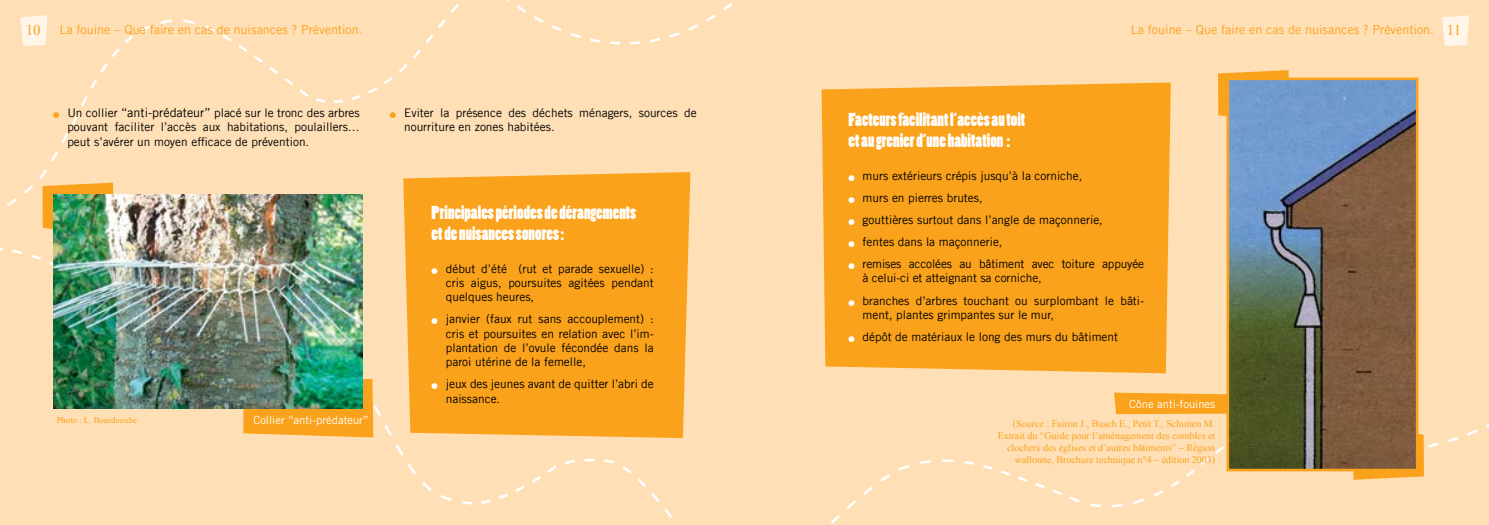
<style>
.page{position:relative;width:1489px;height:525px;background:#fff}
.page>*{position:absolute;margin:0;border:0;box-sizing:border-box;transform-origin:0 0}
.t1{font:17.5px/21px "Poplar Std";color:#fff}
.t2{font:15px "Times New Roman";color:#faa21b}
.t3{font:12.5px "Trade Gothic";color:#faa21b}
.t4{font:11.88px/14.2px "Trade Gothic";color:#000}
.t5{font:11.25px "Trade Gothic";color:#fff}
.t6{font:10px/12px "Times New Roman";color:#faa21b;text-align:right}
.t7{font:8.75px "Times New Roman";color:#faa21b}
.s1{color:#faa21b}
.s2{font-size:12.5px}
.s3{color:#fff}
</style>
<div class="page">
<div style="left:0;top:0;width:744px;height:524px;background:#ffdfb6"></div>
<div style="left:744px;top:0;width:744px;height:524px;background:#ffdfb6"></div>
<svg style="left:47px;top:0;width:686px;height:96px"></svg>
<svg style="left:831px;top:412px;width:588px;height:112px"></svg>
<svg style="left:6px;top:182px;width:108px;height:48px"></svg>
<svg style="left:1283px;top:416px;width:205px;height:63px"></svg>
<svg style="left:141px;top:292px;width:263px;height:164px"></svg>
<img style="left:53px;top:194px;width:309px;height:214px">
<svg style="left:1218px;top:70px;width:71px;height:47px"></svg>
<div style="left:821px;top:82px;width:349px;height:291px;background:#faa21b"></div>
<svg style="left:1113px;top:392px;width:113px;height:22px"></svg>
<div style="left:403px;top:172px;width:287px;height:266px;background:#faa21b"></div>
<img style="left:1230px;top:81px;width:184px;height:386px">
<div style="left:1226px;top:77px;width:192px;height:394px;border:3px solid #faa21b"></div>
<svg style="left:1442px;top:15px;width:26px;height:31px"></svg>
<svg style="left:20px;top:15px;width:27px;height:31px"></svg>
<p class="t3" style="left:59px;top:22px;width:305px">La fouine – Que faire en cas de nuisances ? Prévention.</p>
<p class="t3" style="left:1130px;top:22px;width:305px">La fouine – Que faire en cas de nuisances ? Prévention.</p>
<p class="t2" style="left:26px;top:20px;width:16px">10</p>
<p class="t2" style="left:1446px;top:20px;width:16px">11</p>
<p class="t4" style="left:67px;top:106px;width:294px;text-align:justify;text-indent:-14px"><span class="s1">●</span> Un collier <span class="s2">“anti-prédateur”</span> placé sur le tronc des arbres pouvant faciliter l’accès aux habitations, poulaillers… peut s’avérer un moyen efficace de prévention.</p>
<p class="t4" style="left:404px;top:106px;width:294px;text-indent:-14px"><span class="s1">●</span> Eviter la présence des déchets ménagers, sources de nourriture en zones habitées.</p>
<p class="t7" style="left:57px;top:414px;width:82px">Photo : L. Bourdouxhe</p>
<p class="t5" style="left:253px;top:413px;width:117px">Collier “anti-prédateur”</p>
<h1 class="t1" style="left:431px;top:202px;width:206px">Principales périodes de dérangements et de nuisances sonores :</h1>
<p class="t4" style="left:446px;top:261px;width:209px;text-align:justify;text-indent:-14px"><span class="s3">●</span> début d’été (rut et parade sexuelle) : cris aigus, poursuites agitées pendant quelques heures,</p>
<p class="t4" style="left:446px;top:312px;width:209px;text-align:justify;text-indent:-14px"><span class="s3">●</span> janvier (faux rut sans accouplement) : cris et poursuites en relation avec l’im&shy;plantation de l’ovule fécondée dans la paroi utérine de la femelle,</p>
<p class="t4" style="left:446px;top:376px;width:209px;text-indent:-14px"><span class="s3">●</span> jeux des jeunes avant de quitter l’abri de naissance.</p>
<h1 class="t1" style="left:848px;top:109px;width:178px">Facteurs facilitant l’accès au toit et au grenier d’une habitation :</h1>
<p class="t4" style="left:848px;top:168px;width:235px"><span class="s3">●</span> murs extérieurs crépis jusqu’à la corniche,</p>
<p class="t4" style="left:848px;top:190px;width:136px"><span class="s3">●</span> murs en pierres brutes,</p>
<p class="t4" style="left:848px;top:212px;width:256px"><span class="s3">●</span> gouttières surtout dans l’angle de maçonnerie,</p>
<p class="t4" style="left:848px;top:234px;width:156px"><span class="s3">●</span> fentes dans la maçonnerie,</p>
<p class="t4" style="left:862px;top:256px;width:283px;text-indent:-14px"><span class="s3">●</span> remises accolées au bâtiment avec toiture appuyée à celui-ci et atteignant sa corniche,</p>
<p class="t4" style="left:862px;top:293px;width:283px;text-indent:-14px"><span class="s3">●</span> branches d’arbres touchant ou surplombant le bâti&shy;ment, plantes grimpantes sur le mur,</p>
<p class="t4" style="left:848px;top:329px;width:271px"><span class="s3">●</span> dépôt de matériaux le long des murs du bâtiment</p>
<p class="t5" style="left:1129px;top:397px;width:87px">Cône anti-fouines</p>
<p class="t6" style="left:997px;top:417px;width:219px">(Source : Fairon J., Busch E., Petit T., Schuiten M.<br>Extrait du “Guide pour l’aménagement des combles et clochers des églises et d’autres bâtiments” – Région wallonne, Brochure technique n°4 – édition 2003)</p>
</div>
